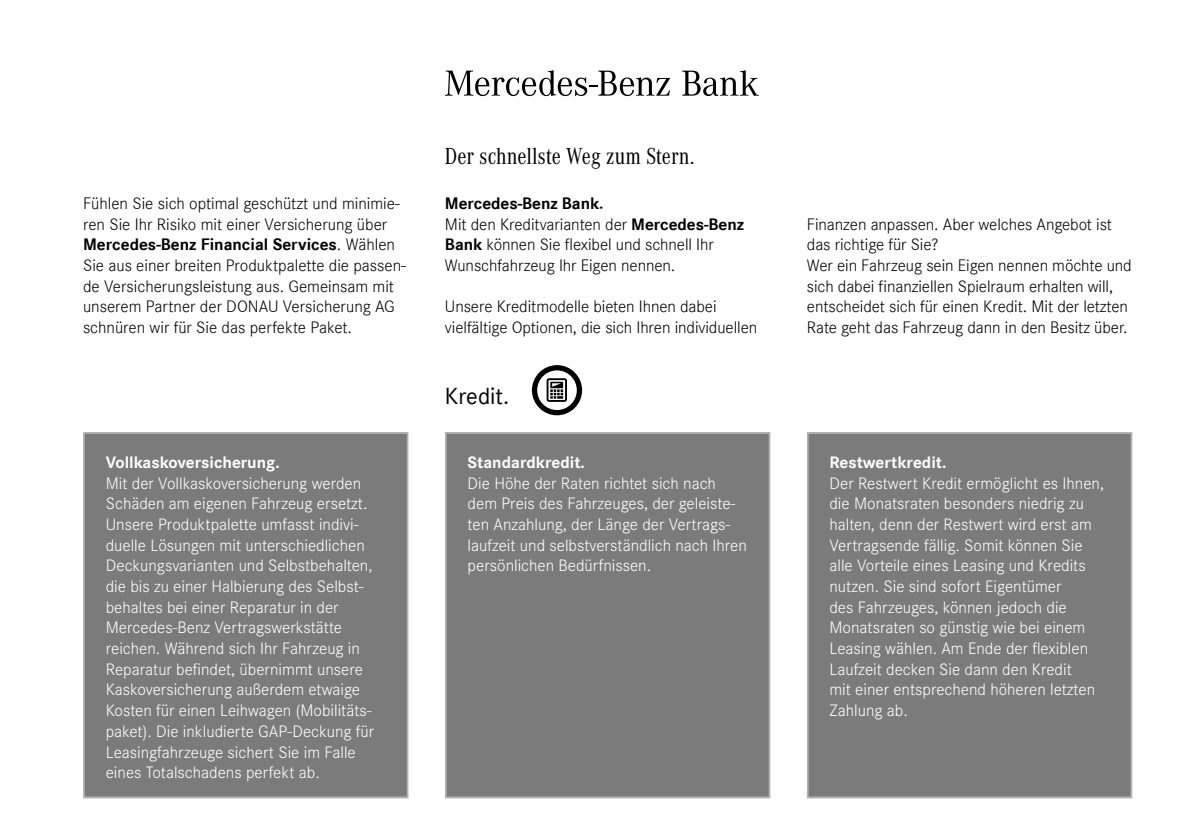
<style>
.page{position:relative;width:1200px;height:820px;background:#fff}
.page>*{position:absolute;margin:0;border:0;box-sizing:border-box;transform-origin:0 0}
.t1{font:24.1px "Corporate A Con";color:#000}
.t2{font:24.1px "Corporate S";color:#000}
.t3{font:300 17.2px/20.7px "Corporate S";color:#fff}
.t4{font:17.2px/20.7px "Corporate S Ligh";letter-spacing:-.005em;color:#000}
.t5{font:700 17.2px "Corporate S Lig";color:#000}
.t6{font:700 17.2px "Corporate S";color:#fff}
.s1{font-family:"Corporate S Ligh";font-weight:400}
.s2{font-family:"Corporate S Lig";font-weight:700}
</style>
<div class="page">
<div style="left:84px;top:433px;width:324px;height:364px;background:#7c7b7b"></div>
<div style="left:83px;top:432px;width:326px;height:366px;border:2px solid #b3b2b2"></div>
<div style="left:446px;top:433px;width:324px;height:364px;background:#7c7b7b"></div>
<div style="left:445px;top:432px;width:325px;height:366px;border:2px solid #b3b2b2"></div>
<div style="left:808px;top:433px;width:323px;height:364px;background:#7c7b7b"></div>
<div style="left:807px;top:432px;width:325px;height:366px;border:2px solid #b3b2b2"></div>
<svg style="left:445px;top:70px;width:225px;height:26px"></svg>
<svg style="left:682px;top:70px;width:77px;height:26px"></svg>
<svg style="left:532px;top:365px;width:50px;height:50px"></svg>
<p class="t4" style="left:83px;top:193px;width:318px">Fühlen Sie sich optimal geschützt und minimie&shy;ren Sie Ihr Risiko mit einer Versicherung über</p>
<p class="t5" style="left:83px;top:235px;width:314px">Mercedes-Benz Financial Services<span class="s1">. Wählen</span></p>
<p class="t4" style="left:83px;top:255px;width:324px">Sie aus einer breiten Produktpalette die passen&shy;de Versicherungsleistung aus. Gemeinsam mit unserem Partner der DONAU Versicherung AG schnüren wir für Sie das perfekte Paket.</p>
<p class="t6" style="left:106px;top:452px;width:176px">Vollkaskoversicherung.</p>
<p class="t3" style="left:106px;top:473px;width:270px">Mit der Vollkaskoversicherung werden Schäden am eigenen Fahrzeug ersetzt.<br>Unsere Produktpalette umfasst indivi&shy;duelle Lösungen mit unterschiedlichen Deckungsvarianten und Selbstbehalten, die bis zu einer Halbierung des Selbst&shy;behaltes bei einer Reparatur in der Mercedes-Benz Vertragswerkstätte reichen. Während sich Ihr Fahrzeug in Reparatur befindet, übernimmt unsere Kaskoversicherung außerdem etwaige Kosten für einen Leihwagen (Mobilitäts&shy;paket). Die inkludierte GAP-Deckung für Leasingfahrzeuge sichert Sie im Falle eines Totalschadens perfekt ab.</p>
<h1 class="t1" style="left:445px;top:143px;width:251px">Der schnellste Weg zum Stern.</h1>
<p class="t5" style="left:445px;top:193px;width:160px">Mercedes-Benz Bank.</p>
<p class="t4" style="left:445px;top:214px;width:301px">Mit den Kreditvarianten der <span class="s2">Mercedes-Benz<br>Bank</span> können Sie flexibel und schnell Ihr<br>Wunschfahrzeug Ihr Eigen nennen.</p>
<p class="t4" style="left:445px;top:296px;width:314px">Unsere Kreditmodelle bieten Ihnen dabei vielfältige Optionen, die sich Ihren individuellen</p>
<h1 class="t2" style="left:445px;top:383px;width:66px">Kredit.</h1>
<p class="t6" style="left:468px;top:452px;width:119px">Standardkredit.</p>
<p class="t3" style="left:468px;top:473px;width:281px">Die Höhe der Raten richtet sich nach dem Preis des Fahrzeuges, der geleiste&shy;ten Anzahlung, der Länge der Vertrags&shy;laufzeit und selbstverständlich nach Ihren persönlichen Bedürfnissen.</p>
<p class="t4" style="left:807px;top:214px;width:326px">Finanzen anpassen. Aber welches Angebot ist das richtige für Sie?<br>Wer ein Fahrzeug sein Eigen nennen möchte und sich dabei finanziellen Spielraum erhalten will, entscheidet sich für einen Kredit. Mit der letzten Rate geht das Fahrzeug dann in den Besitz über.</p>
<p class="t6" style="left:829px;top:452px;width:118px">Restwertkredit.</p>
<p class="t3" style="left:829px;top:473px;width:276px">Der Restwert Kredit ermöglicht es Ihnen, die Monatsraten besonders niedrig zu halten, denn der Restwert wird erst am Vertragsende fällig. Somit können Sie alle Vorteile eines Leasing und Kredits nutzen. Sie sind sofort Eigentümer<br>des Fahrzeuges, können jedoch die Monatsraten so günstig wie bei einem Leasing wählen. Am Ende der flexiblen Laufzeit decken Sie dann den Kredit<br>mit einer entsprechend höheren letzten Zahlung ab.</p>
</div>
